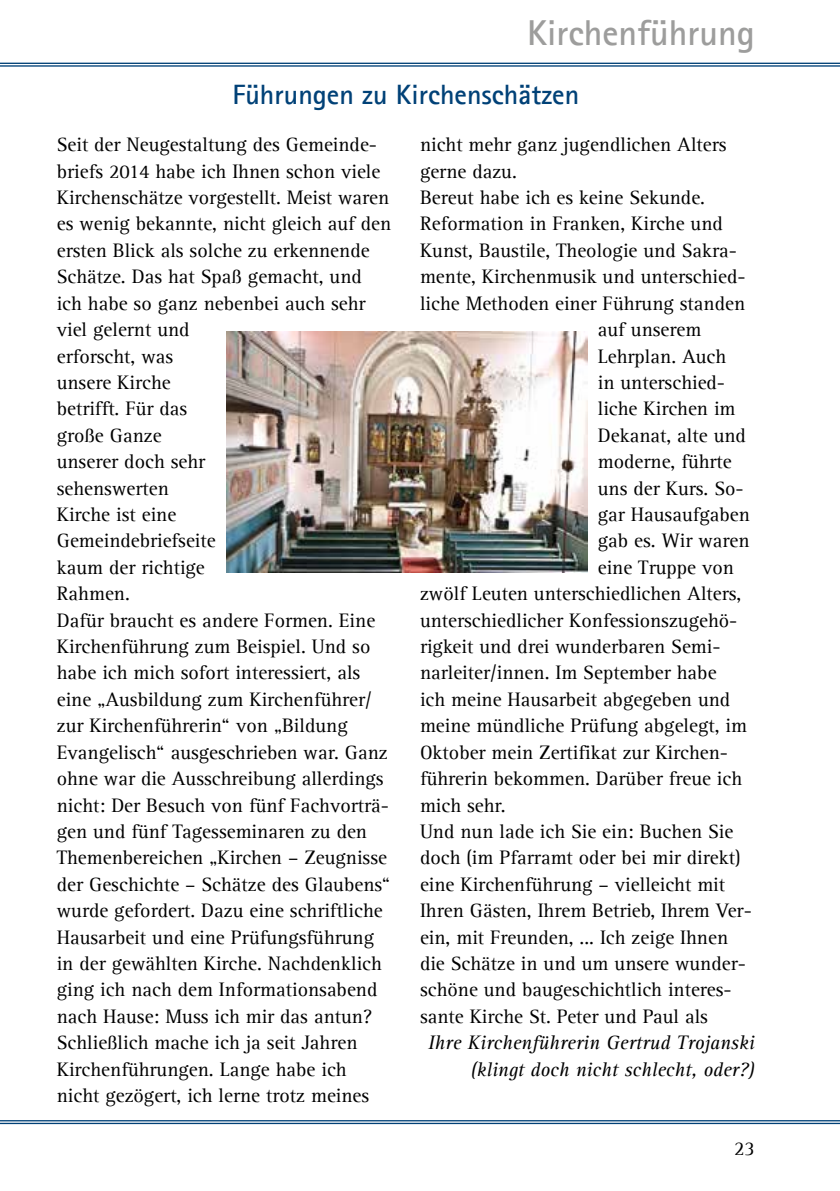
<style>
.page{position:relative;width:840px;height:1191px;background:#fff}
.page>*{position:absolute;margin:0;border:0;box-sizing:border-box;transform-origin:0 0}
.t1{font:700 36px "Agfa Rotis Sans Serif";color:#9d9d9c}
.t2{font:700 28px "Agfa Rotis Sans Serif";color:#004177}
.t3{font:20px/26.4px "Agfa Rotis Serif";color:#000}
.t4{font:italic 20px/26.4px "Agfa Rotis Serif";color:#000;text-align:right}
</style>
<div class="page">
<hr style="left:0;top:63px;width:839px;height:1px;background:#004177">
<hr style="left:0;top:65px;width:839px;height:2px;background:#004177">
<hr style="left:0;top:1120px;width:839px;height:1px;background:#004177">
<hr style="left:0;top:1122px;width:839px;height:2px;background:#004177">
<img style="left:226px;top:332px;width:361px;height:240px">
<h1 class="t1" style="left:527px;top:10px;width:229px">Kirchenführung</h1>
<h2 class="t2" style="left:232px;top:77px;width:348px">Führungen zu Kirchenschätzen</h2>
<p class="t3" style="left:57px;top:132px;width:336px">Seit der Neugestaltung des Gemeinde&shy;briefs 2014 habe ich Ihnen schon viele<br>Kirchenschätze vorgestellt. Meist waren es wenig bekannte, nicht gleich auf den ersten Blick als solche zu erkennende<br>Schätze. Das hat Spaß gemacht, und ich habe so ganz nebenbei auch sehr viel gelernt und<br>erforscht, was<br>unsere Kirche<br>betrifft. Für das<br>große Ganze<br>unserer doch sehr<br>sehenswerten<br>Kirche ist eine<br>Gemeindebriefseite<br>kaum der richtige<br>Rahmen.<br>Dafür braucht es andere Formen. Eine<br>Kirchenführung zum Beispiel. Und so habe ich mich sofort interessiert, als eine „Ausbildung zum Kirchenführer/ zur Kirchenführerin“ von „Bildung<br>Evangelisch“ ausgeschrieben war. Ganz ohne war die Ausschreibung allerdings nicht: Der Besuch von fünf Fachvorträ&shy;gen und fünf Tagesseminaren zu den<br>Themenbereichen „Kirchen – Zeugnisse der Geschichte – Schätze des Glaubens“ wurde gefordert. Dazu eine schriftliche<br>Hausarbeit und eine Prüfungsführung in der gewählten Kirche. Nachdenklich ging ich nach dem Informationsabend nach Hause: Muss ich mir das antun?<br>Schließlich mache ich ja seit Jahren<br>Kirchenführungen. Lange habe ich nicht gezögert, ich lerne trotz meines</p>
<p class="t3" style="left:420px;top:132px;width:308px">nicht mehr ganz jugendlichen Alters</p>
<p class="t3" style="left:420px;top:158px;width:98px">gerne dazu.</p>
<p class="t3" style="left:420px;top:185px;width:286px">Bereut habe ich es keine Sekunde.</p>
<p class="t3" style="left:420px;top:211px;width:304px">Reformation in Franken, Kirche und</p>
<p class="t3" style="left:420px;top:238px;width:318px">Kunst, Baustile, Theologie und Sakra-</p>
<p class="t3" style="left:420px;top:264px;width:327px">mente, Kirchenmusik und unterschied-</p>
<p class="t3" style="left:420px;top:290px;width:326px">liche Methoden einer Führung standen</p>
<p class="t3" style="left:597px;top:317px;width:105px">auf unserem</p>
<p class="t3" style="left:597px;top:343px;width:130px">Lehrplan. Auch</p>
<p class="t3" style="left:597px;top:370px;width:129px">in unterschied-</p>
<p class="t3" style="left:597px;top:396px;width:139px">liche Kirchen im</p>
<p class="t3" style="left:597px;top:422px;width:149px">Dekanat, alte und</p>
<p class="t3" style="left:597px;top:449px;width:135px">moderne, führte</p>
<p class="t3" style="left:597px;top:475px;width:147px">uns der Kurs. So-</p>
<p class="t3" style="left:597px;top:502px;width:154px">gar Hausaufgaben</p>
<p class="t3" style="left:597px;top:528px;width:153px">gab es. Wir waren</p>
<p class="t3" style="left:597px;top:554px;width:138px">eine Truppe von</p>
<p class="t3" style="left:420px;top:581px;width:323px">zwölf Leuten unterschiedlichen Alters,</p>
<p class="t3" style="left:420px;top:607px;width:318px">unterschiedlicher Konfessionszugehö-</p>
<p class="t3" style="left:420px;top:634px;width:302px">rigkeit und drei wunderbaren Semi-</p>
<p class="t3" style="left:420px;top:660px;width:298px">narleiter/innen. Im September habe</p>
<p class="t3" style="left:420px;top:686px;width:311px">ich meine Hausarbeit abgegeben und</p>
<p class="t3" style="left:420px;top:713px;width:328px">meine mündliche Prüfung abgelegt, im</p>
<p class="t3" style="left:420px;top:739px;width:309px">Oktober mein Zertifikat zur Kirchen-</p>
<p class="t3" style="left:420px;top:766px;width:323px">führerin bekommen. Darüber freue ich</p>
<p class="t3" style="left:420px;top:792px;width:87px">mich sehr.</p>
<p class="t3" style="left:420px;top:818px;width:315px">Und nun lade ich Sie ein: Buchen Sie</p>
<p class="t3" style="left:420px;top:845px;width:322px">doch (im Pfarramt oder bei mir direkt)</p>
<p class="t3" style="left:420px;top:871px;width:306px">eine Kirchenführung – vielleicht mit</p>
<p class="t3" style="left:420px;top:898px;width:333px">Ihren Gästen, Ihrem Betrieb, Ihrem Ver-</p>
<p class="t3" style="left:420px;top:924px;width:309px">ein, mit Freunden, ... Ich zeige Ihnen</p>
<p class="t3" style="left:420px;top:950px;width:327px">die Schätze in und um unsere wunder-</p>
<p class="t3" style="left:420px;top:977px;width:313px">schöne und baugeschichtlich interes-</p>
<p class="t3" style="left:420px;top:1003px;width:289px">sante Kirche St. Peter und Paul als</p>
<p class="t4" style="left:428px;top:1030px;width:328px">Ihre Kirchenführerin Gertrud Trojanski (klingt doch nicht schlecht, oder?)</p>
<p class="t3" style="left:733px;top:1135px;width:22px">23</p>
</div>
